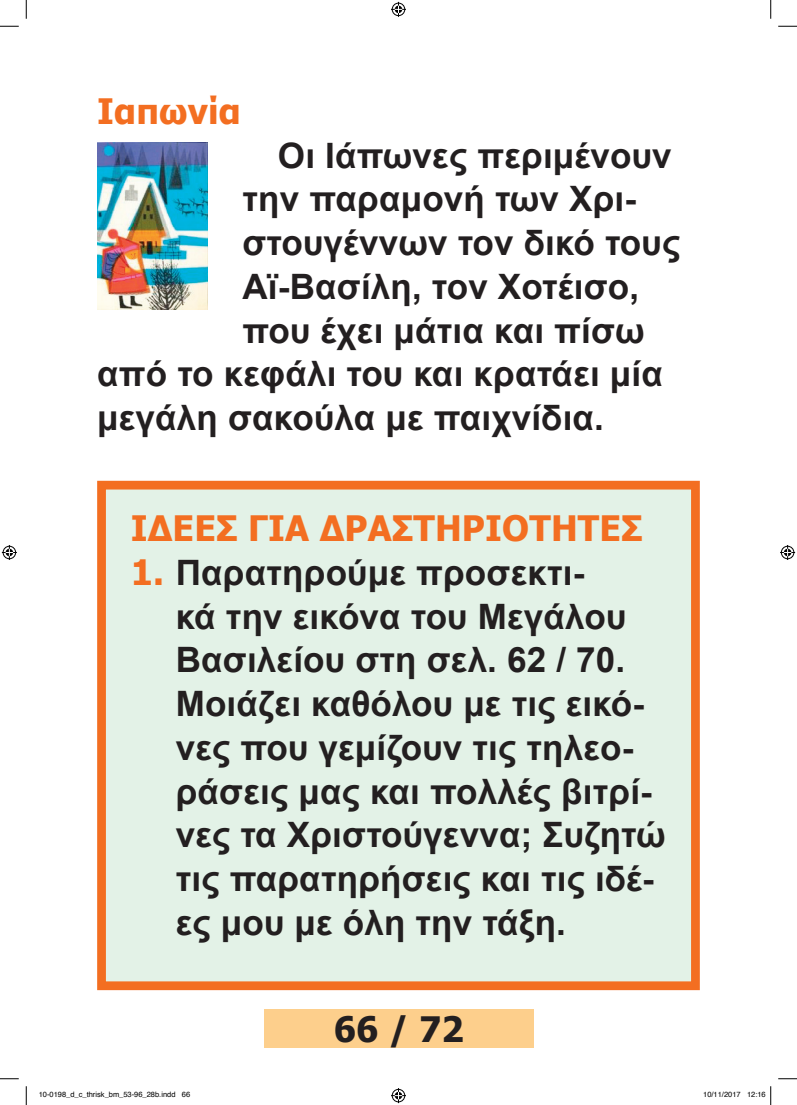
<style>
.page{position:relative;width:797px;height:1105px;background:#fff}
.page>*{position:absolute;margin:0;border:0;box-sizing:border-box;transform-origin:0 0}
.t1{font:700 35px/43.8px "Arial";letter-spacing:.005em;color:#231f20}
.t2{font:700 35px "Tahoma";letter-spacing:.005em;color:#f36e21}
.t3{font:700 35px "Tahoma";color:#231f20}
.t4{font:7.5px "Helvetica";color:#000}
.s1{font-family:"Tahoma";color:#f36e21}
</style>
<div class="page">
<div style="left:264px;top:1009px;width:269px;height:39px;background:#fdcf8c"></div>
<img style="left:97px;top:143px;width:110px;height:167px">
<div style="left:101px;top:485px;width:594px;height:501px;background:#e3f2e7"></div>
<div style="left:97px;top:481px;width:602px;height:509px;border:9px solid #f36e21"></div>
<svg style="left:0;top:25px;width:19px;height:2px"></svg>
<svg style="left:778px;top:25px;width:19px;height:2px"></svg>
<svg style="left:0;top:1078px;width:19px;height:1px"></svg>
<svg style="left:778px;top:1078px;width:19px;height:1px"></svg>
<svg style="left:25px;top:0;width:2px;height:19px"></svg>
<svg style="left:25px;top:1086px;width:2px;height:19px"></svg>
<svg style="left:770px;top:0;width:1px;height:19px"></svg>
<svg style="left:391px;top:2px;width:15px;height:15px"></svg>
<svg style="left:391px;top:1088px;width:15px;height:15px"></svg>
<svg style="left:2px;top:545px;width:15px;height:15px"></svg>
<svg style="left:780px;top:545px;width:15px;height:15px"></svg>
<svg style="left:770px;top:1086px;width:1px;height:19px"></svg>
<p class="t2" style="left:97px;top:87px;width:145px">Ιαπωνία</p>
<p class="t1" style="left:278px;top:135px;width:395px">Οι Ιάπωνες περιμένουν</p>
<p class="t1" style="left:242px;top:178px;width:395px">την παραμονή των Χρι-</p>
<p class="t1" style="left:242px;top:222px;width:439px">στουγέννων τον δικό τους</p>
<p class="t1" style="left:242px;top:266px;width:398px">Αϊ-Βασίλη, τον Χοτέισο,</p>
<p class="t1" style="left:242px;top:310px;width:404px">που έχει μάτια και πίσω</p>
<p class="t1" style="left:97px;top:353px;width:567px">από το κεφάλι του και κρατάει μία</p>
<p class="t1" style="left:97px;top:397px;width:508px">μεγάλη σακούλα με παιχνίδια.</p>
<p class="t2" style="left:131px;top:504px;width:513px">ΙΔΕΕΣ ΓΙΑ ΔΡΑΣΤΗΡΙΟΤΗΤΕΣ</p>
<p class="t1" style="left:176px;top:552px;width:491px;text-indent:-45px"><span class="s1">1.</span> Παρατηρούμε προσεκτι-<br>κά την εικόνα του Μεγάλου<br>Βασιλείου στη σελ. 62 / 70.<br>Μοιάζει καθόλου με τις εικό&shy;νες που γεμίζουν τις τηλεο&shy;ράσεις μας και πολλές βιτρί&shy;νες τα Χριστούγεννα; Συζητώ τις παρατηρήσεις και τις ιδέ&shy;ες μου με όλη την τάξη.</p>
<p class="t3" style="left:334px;top:1004px;width:131px">66 / 72</p>
<p class="t4" style="left:39px;top:1089px;width:153px">10-0198_d_c_thrisk_bm_53-96_28b.indd 66</p>
<p class="t4" style="left:703px;top:1089px;width:64px">10/11/2017 12:16</p>
</div>
